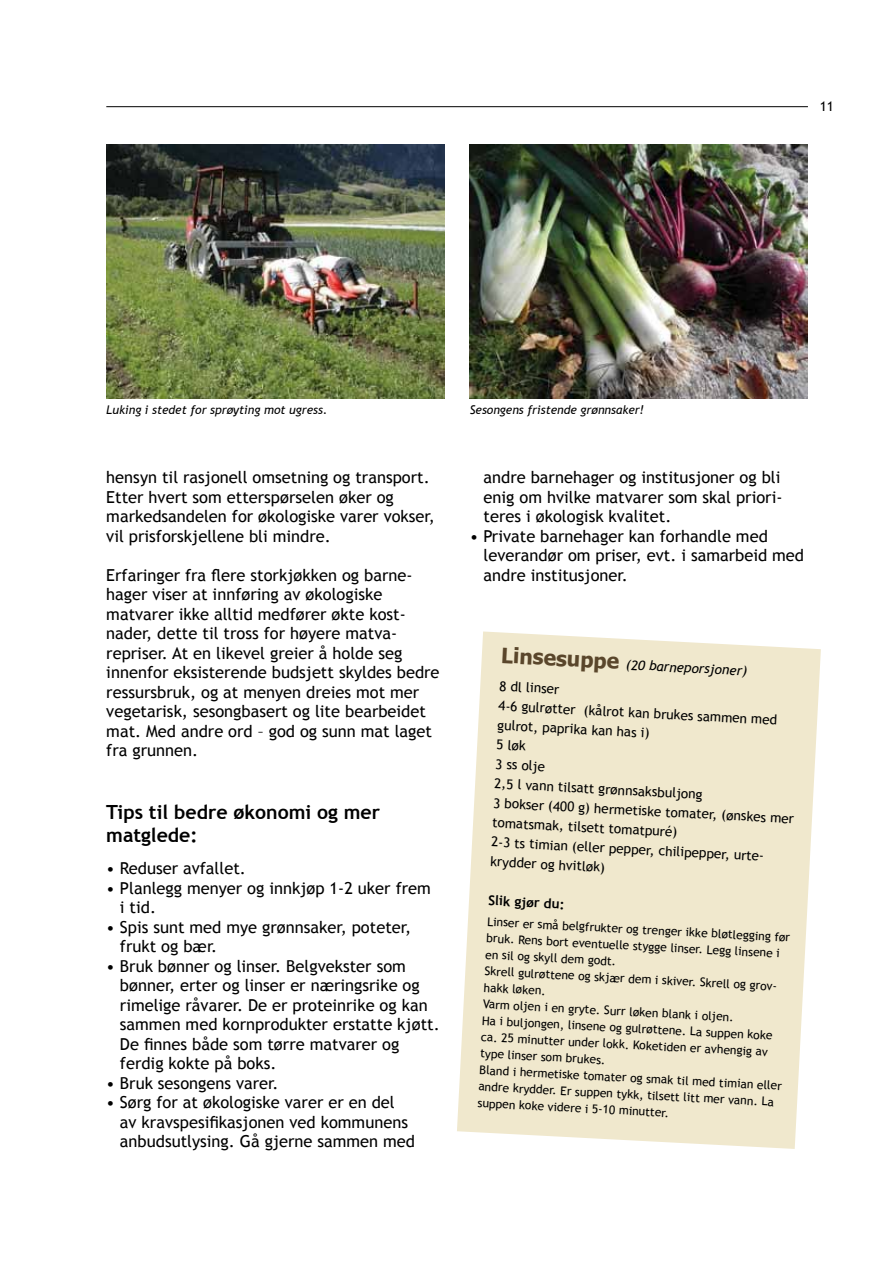
<style>
.page{position:relative;width:893px;height:1263px;background:#fff}
.page>*{position:absolute;margin:0;border:0;box-sizing:border-box;transform-origin:0 0}
.t1{font:700 19.5px/23.4px "Trebuchet MS";color:#000}
.t2{font:16.5px/19.5px "Trebuchet MS";color:#000}
.t3{font:13.5px/19.5px "Trebuchet MS";color:#000}
.t4{font:italic 13.5px/28px "Trebuchet MS";color:#000}
.t5{font:700 13.5px "Trebuchet MS";color:#000}
.t6{font:12px/16.5px "Trebuchet MS";color:#000}
.t7{font:italic 12px "Trebuchet MS";color:#000}
.s1{font-family:"Tahoma";font-weight:700;font-style:normal;font-size:21px;color:#5a462b}
.s2{font-style:normal}
</style>
<div class="page">
<hr style="left:106px;top:106px;width:702px;height:1px;background:#000">
<img style="left:106px;top:145px;width:338px;height:253px">
<img style="left:470px;top:145px;width:338px;height:253px">
<svg style="left:457px;top:631px;width:364px;height:518px;background:#f1ead2"></svg>
<p class="t3" style="left:820px;top:97px;width:16px">11</p>
<p class="t7" style="left:106px;top:403px;width:223px">Luking i stedet for sprøyting mot ugress.</p>
<p class="t7" style="left:470px;top:403px;width:176px">Sesongens fristende grønnsaker!</p>
<p class="t2" style="left:106px;top:468px;width:330px">hensyn til rasjonell omsetning og transport.<br>Etter hvert som etterspørselen øker og markedsandelen for økologiske varer vokser, vil prisforskjellene bli mindre.</p>
<p class="t2" style="left:106px;top:565px;width:335px">Erfaringer fra flere storkjøkken og barne&shy;hager viser at innføring av økologiske matvarer ikke alltid medfører økte kost&shy;nader, dette til tross for høyere matva&shy;repriser. At en likevel greier å holde seg innenfor eksisterende budsjett skyldes bedre ressursbruk, og at menyen dreies mot mer vegetarisk, sesongbasert og lite bearbeidet mat. Med andre ord – god og sunn mat laget fra grunnen.</p>
<p class="t1" style="left:106px;top:800px;width:275px">Tips til bedre økonomi og mer matglede:</p>
<p class="t2" style="left:106px;top:859px;width:141px">• Reduser avfallet.</p>
<p class="t2" style="left:120px;top:878px;width:312px;text-indent:-14px">• Planlegg menyer og innkjøp 1-2 uker frem i tid.</p>
<p class="t2" style="left:120px;top:917px;width:293px;text-indent:-14px">• Spis sunt med mye grønnsaker, poteter, frukt og bær.</p>
<p class="t2" style="left:120px;top:956px;width:321px;text-indent:-14px">• Bruk bønner og linser. Belgvekster som bønner, erter og linser er næringsrike og rimelige råvarer. De er proteinrike og kan sammen med kornprodukter erstatte kjøtt.<br>De finnes både som tørre matvarer og ferdig kokte på boks.</p>
<p class="t2" style="left:106px;top:1073px;width:174px">• Bruk sesongens varer.</p>
<p class="t2" style="left:120px;top:1093px;width:297px;text-indent:-14px">• Sørg for at økologiske varer er en del av kravspesifikasjonen ved kommunens anbudsutlysing. Gå gjerne sammen med</p>
<p class="t2" style="left:483px;top:468px;width:300px;text-align:justify">andre barnehager og institusjoner og bli enig om hvilke matvarer som skal priori&shy;teres i økologisk kvalitet.</p>
<p class="t2" style="left:483px;top:526px;width:322px;text-indent:-14px">• Private barnehager kan forhandle med leverandør om priser, evt. i samarbeid med andre institusjoner.</p>
<p class="t4" style="left:502px;top:644px;width:248px;rotate:3deg"><span class="s1">Linsesuppe</span> (20 barneporsjoner)<br><span class="s2">8 dl linser</span></p>
<p class="t3" style="left:499px;top:696px;width:302px;rotate:3deg">4-6 gulrøtter (kålrot kan brukes sammen med gulrot, paprika kan has i)<br>5 løk<br>3 ss olje<br>2,5 l vann tilsatt grønnsaksbuljong<br>3 bokser (400 g) hermetiske tomater, (ønskes mer tomatsmak, tilsett tomatpuré)<br>2-3 ts timian (eller pepper, chilipepper, urte&shy;krydder og hvitløk)</p>
<p class="t5" style="left:489px;top:892px;width:78px;rotate:3deg">Slik gjør du:</p>
<p class="t6" style="left:488px;top:913px;width:305px;rotate:3deg">Linser er små belgfrukter og trenger ikke bløtlegging før bruk. Rens bort eventuelle stygge linser. Legg linsene i en sil og skyll dem godt.<br>Skrell gulrøttene og skjær dem i skiver. Skrell og grov&shy;hakk løken.<br>Varm oljen i en gryte. Surr løken blank i oljen.<br>Ha i buljongen, linsene og gulrøttene. La suppen koke ca. 25 minutter under lokk. Koketiden er avhengig av type linser som brukes.<br>Bland i hermetiske tomater og smak til med timian eller andre krydder. Er suppen tykk, tilsett litt mer vann. La suppen koke videre i 5-10 minutter.</p>
</div>
